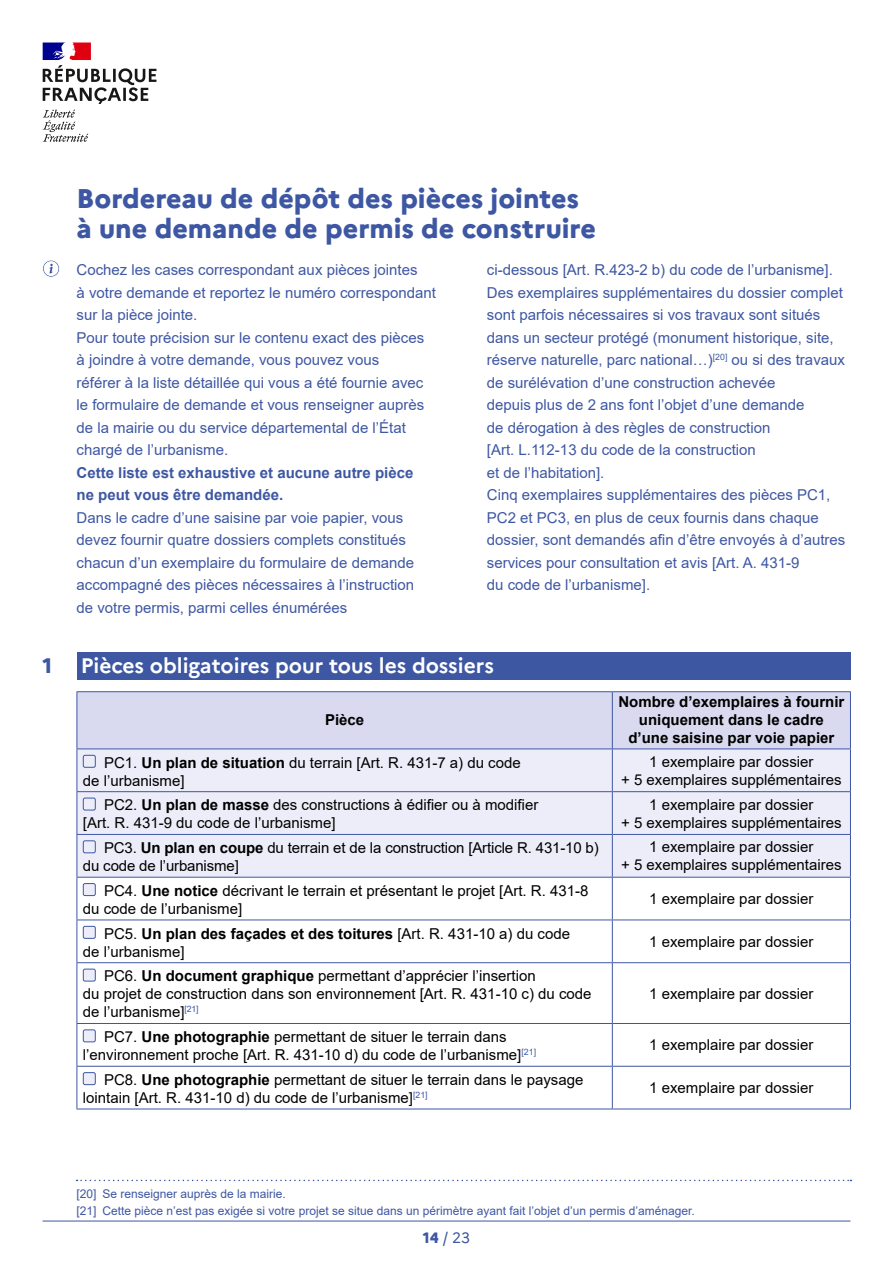
<style>
.page{position:relative;width:893px;height:1263px;background:#fff}
.page>*{position:absolute;margin:0;border:0;box-sizing:border-box;transform-origin:0 0}
.t1{font:800 27px/30px "Marianne";color:#3e57a3}
.t2{font:700 21px "Marianne";color:#fff}
.t3{font:800 21px "Marianne";color:#3e57a3}
.t4{font:15px/22.5px "Arial";color:#3e57a3}
.t5{font:15px/18px "Arial";color:#000}
.t6{font:700 15px/18px "Arial";color:#000;text-align:center}
.t7{font:700 15px/22.5px "Arial";color:#3e57a3}
.t8{font:15px "Marianne";color:#3e57a3}
.t9{font:12px/17px "Arial";color:#3e57a3}
.s1{font-weight:700}
.s2{font-weight:800}
</style>
<div class="page">
<hr style="left:43px;top:1221px;width:807px;height:1px;background:#3e57a3">
<svg style="left:43px;top:43px;width:113px;height:61px"></svg>
<svg style="left:43px;top:110px;width:45px;height:32px"></svg>
<svg style="left:77px;top:1180px;width:774px;height:1px"></svg>
<svg style="left:43px;top:260px;width:17px;height:17px"></svg>
<div style="left:77px;top:653px;width:773px;height:27px;background:#3e57a3"></div>
<div style="left:78px;top:692px;width:772px;height:56px;background:#d9daef"></div>
<div style="left:78px;top:749px;width:772px;height:128px;background:#ecedf8"></div>
<hr style="left:77px;top:691px;width:535px;height:1px;background:#3e57a3">
<hr style="left:77px;top:692px;width:1px;height:56px;background:#3e57a3">
<hr style="left:612px;top:691px;width:239px;height:1px;background:#3e57a3">
<hr style="left:612px;top:692px;width:1px;height:56px;background:#3e57a3">
<hr style="left:850px;top:692px;width:1px;height:56px;background:#3e57a3">
<hr style="left:77px;top:748px;width:535px;height:1px;background:#3e57a3">
<hr style="left:77px;top:749px;width:1px;height:42px;background:#3e57a3">
<hr style="left:612px;top:748px;width:239px;height:1px;background:#3e57a3">
<hr style="left:612px;top:749px;width:1px;height:42px;background:#3e57a3">
<hr style="left:850px;top:749px;width:1px;height:42px;background:#3e57a3">
<hr style="left:77px;top:791px;width:535px;height:1px;background:#3e57a3">
<hr style="left:77px;top:792px;width:1px;height:42px;background:#3e57a3">
<hr style="left:612px;top:791px;width:239px;height:1px;background:#3e57a3">
<hr style="left:612px;top:792px;width:1px;height:42px;background:#3e57a3">
<hr style="left:850px;top:792px;width:1px;height:42px;background:#3e57a3">
<hr style="left:77px;top:834px;width:535px;height:1px;background:#3e57a3">
<hr style="left:77px;top:835px;width:1px;height:42px;background:#3e57a3">
<hr style="left:612px;top:834px;width:239px;height:1px;background:#3e57a3">
<hr style="left:612px;top:835px;width:1px;height:42px;background:#3e57a3">
<hr style="left:850px;top:835px;width:1px;height:42px;background:#3e57a3">
<hr style="left:77px;top:877px;width:535px;height:1px;background:#3e57a3">
<hr style="left:77px;top:877px;width:1px;height:42px;background:#3e57a3">
<hr style="left:612px;top:877px;width:239px;height:1px;background:#3e57a3">
<hr style="left:612px;top:877px;width:1px;height:42px;background:#3e57a3">
<hr style="left:850px;top:877px;width:1px;height:42px;background:#3e57a3">
<hr style="left:77px;top:919px;width:535px;height:1px;background:#3e57a3">
<hr style="left:77px;top:920px;width:1px;height:42px;background:#3e57a3">
<hr style="left:612px;top:919px;width:239px;height:1px;background:#3e57a3">
<hr style="left:612px;top:920px;width:1px;height:42px;background:#3e57a3">
<hr style="left:850px;top:920px;width:1px;height:42px;background:#3e57a3">
<hr style="left:77px;top:962px;width:535px;height:1px;background:#3e57a3">
<hr style="left:77px;top:963px;width:1px;height:60px;background:#3e57a3">
<hr style="left:612px;top:962px;width:239px;height:1px;background:#3e57a3">
<hr style="left:612px;top:963px;width:1px;height:60px;background:#3e57a3">
<hr style="left:850px;top:963px;width:1px;height:60px;background:#3e57a3">
<hr style="left:77px;top:1023px;width:535px;height:1px;background:#3e57a3">
<hr style="left:77px;top:1024px;width:1px;height:42px;background:#3e57a3">
<hr style="left:612px;top:1023px;width:239px;height:1px;background:#3e57a3">
<hr style="left:612px;top:1024px;width:1px;height:42px;background:#3e57a3">
<hr style="left:850px;top:1024px;width:1px;height:42px;background:#3e57a3">
<hr style="left:77px;top:1066px;width:535px;height:1px;background:#3e57a3">
<hr style="left:77px;top:1066px;width:1px;height:42px;background:#3e57a3">
<hr style="left:612px;top:1066px;width:239px;height:1px;background:#3e57a3">
<hr style="left:612px;top:1066px;width:1px;height:42px;background:#3e57a3">
<hr style="left:850px;top:1066px;width:1px;height:42px;background:#3e57a3">
<hr style="left:77px;top:1108px;width:535px;height:1px;background:#3e57a3">
<hr style="left:612px;top:1108px;width:239px;height:1px;background:#3e57a3">
<div style="left:83px;top:755px;width:12px;height:12px;background:#ecedf8;border-radius:2px"></div>
<div style="left:83px;top:755px;width:13px;height:13px;border:1px solid #3e57a3;border-radius:2px"></div>
<div style="left:83px;top:798px;width:12px;height:12px;background:#ecedf8;border-radius:2px"></div>
<div style="left:83px;top:798px;width:13px;height:12px;border:1px solid #3e57a3;border-radius:2px"></div>
<div style="left:83px;top:841px;width:12px;height:12px;background:#ecedf8;border-radius:2px"></div>
<div style="left:83px;top:840px;width:13px;height:13px;border:1px solid #3e57a3;border-radius:2px"></div>
<div style="left:83px;top:883px;width:12px;height:12px;background:#ecedf8;border-radius:2px"></div>
<div style="left:83px;top:883px;width:13px;height:13px;border:1px solid #3e57a3;border-radius:2px"></div>
<div style="left:83px;top:926px;width:12px;height:12px;background:#ecedf8;border-radius:2px"></div>
<div style="left:83px;top:926px;width:13px;height:13px;border:1px solid #3e57a3;border-radius:2px"></div>
<div style="left:83px;top:969px;width:12px;height:12px;background:#ecedf8;border-radius:2px"></div>
<div style="left:83px;top:969px;width:13px;height:12px;border:1px solid #3e57a3;border-radius:2px"></div>
<div style="left:83px;top:1030px;width:12px;height:12px;background:#ecedf8;border-radius:2px"></div>
<div style="left:83px;top:1029px;width:13px;height:13px;border:1px solid #3e57a3;border-radius:2px"></div>
<div style="left:83px;top:1072px;width:12px;height:12px;background:#ecedf8;border-radius:2px"></div>
<div style="left:83px;top:1072px;width:13px;height:13px;border:1px solid #3e57a3;border-radius:2px"></div>
<h1 class="t1" style="left:77px;top:181px;width:521px">Bordereau de dépôt des pièces jointes à une demande de permis de construire</h1>
<p class="t4" style="left:77px;top:258px;width:361px">Cochez les cases correspondant aux pièces jointes<br>à votre demande et reportez le numéro correspondant sur la pièce jointe.<br>Pour toute précision sur le contenu exact des pièces à joindre à votre demande, vous pouvez vous<br>référer à la liste détaillée qui vous a été fournie avec le formulaire de demande et vous renseigner auprès de la mairie ou du service départemental de l’État chargé de l’urbanisme.</p>
<p class="t7" style="left:77px;top:461px;width:338px">Cette liste est exhaustive et aucune autre pièce ne peut vous être demandée.</p>
<p class="t4" style="left:77px;top:506px;width:339px">Dans le cadre d’une saisine par voie papier, vous devez fournir quatre dossiers complets constitués chacun d’un exemplaire du formulaire de demande accompagné des pièces nécessaires à l’instruction de votre permis, parmi celles énumérées</p>
<p class="t4" style="left:487px;top:258px;width:360px">ci-dessous [Art. R.423-2 b) du code de l’urbanisme].<br>Des exemplaires supplémentaires du dossier complet sont parfois nécessaires si vos travaux sont situés dans un secteur protégé (monument historique, site, réserve naturelle, parc national…)<sup>[20]</sup> ou si des travaux de surélévation d’une construction achevée<br>depuis plus de 2 ans font l’objet d’une demande<br>de dérogation à des règles de construction<br>[Art. L.112-13 du code de la construction<br>et de l’habitation].<br>Cinq exemplaires supplémentaires des pièces PC1, PC2 et PC3, en plus de ceux fournis dans chaque dossier, sont demandés afin d’être envoyés à d’autres services pour consultation et avis [Art. A. 431-9<br>du code de l’urbanisme].</p>
<h2 class="t3" style="left:43px;top:649px;width:11px">1</h2>
<h2 class="t2" style="left:81px;top:649px;width:415px">Pièces obligatoires pour tous les dossiers</h2>
<p class="t6" style="left:325px;top:711px;width:41px">Pièce</p>
<p class="t6" style="left:618px;top:693px;width:227px">Nombre d’exemplaires à fournir uniquement dans le cadre d’une saisine par voie papier</p>
<p class="t5" style="left:83px;top:753px;width:439px;text-indent:21px">PC1. <span class="s1">Un plan de situation</span> du terrain [Art. R. 431-7 a) du code de l’urbanisme]</p>
<p class="t5" style="left:621px;top:752px;width:222px;text-align:center">1 exemplaire par dossier<br>+ 5 exemplaires supplémentaires</p>
<p class="t5" style="left:83px;top:796px;width:457px;text-indent:21px">PC2. <span class="s1">Un plan de masse</span> des constructions à édifier ou à modifier [Art. R. 431-9 du code de l’urbanisme]</p>
<p class="t5" style="left:621px;top:795px;width:222px;text-align:center">1 exemplaire par dossier<br>+ 5 exemplaires supplémentaires</p>
<p class="t5" style="left:83px;top:839px;width:517px;text-indent:21px">PC3. <span class="s1">Un plan en coupe</span> du terrain et de la construction [Article R. 431-10 b) du code de l’urbanisme]</p>
<p class="t5" style="left:621px;top:838px;width:222px;text-align:center">1 exemplaire par dossier<br>+ 5 exemplaires supplémentaires</p>
<p class="t5" style="left:83px;top:881px;width:507px;text-indent:21px">PC4. <span class="s1">Une notice</span> décrivant le terrain et présentant le projet [Art. R. 431-8 du code de l’urbanisme]</p>
<p class="t5" style="left:649px;top:890px;width:166px">1 exemplaire par dossier</p>
<p class="t5" style="left:83px;top:924px;width:489px;text-indent:21px">PC5. <span class="s1">Un plan des façades et des toitures</span> [Art. R. 431-10 a) du code de l’urbanisme]</p>
<p class="t5" style="left:649px;top:932px;width:166px">1 exemplaire par dossier</p>
<p class="t5" style="left:83px;top:967px;width:510px;text-indent:21px">PC6. <span class="s1">Un document graphique</span> permettant d’apprécier l’insertion<br>du projet de construction dans son environnement [Art. R. 431-10 c) du code de l’urbanisme]<sup>[21]</sup></p>
<p class="t5" style="left:649px;top:984px;width:166px">1 exemplaire par dossier</p>
<p class="t5" style="left:83px;top:1028px;width:455px;text-align:center">PC7. <span class="s1">Une photographie</span> permettant de situer le terrain dans l’environnement proche [Art. R. 431-10 d) du code de l’urbanisme]<sup>[21]</sup></p>
<p class="t5" style="left:649px;top:1036px;width:166px">1 exemplaire par dossier</p>
<p class="t5" style="left:83px;top:1071px;width:502px;text-indent:21px">PC8. <span class="s1">Une photographie</span> permettant de situer le terrain dans le paysage lointain [Art. R. 431-10 d) du code de l’urbanisme]<sup>[21]</sup></p>
<p class="t5" style="left:649px;top:1079px;width:166px">1 exemplaire par dossier</p>
<p class="t9" style="left:77px;top:1185px;width:620px">[20] Se renseigner auprès de la mairie.<br>[21] Cette pièce n’est pas exigée si votre projet se situe dans un périmètre ayant fait l’objet d’un permis d’aménager.</p>
<p class="t8" style="left:423px;top:1226px;width:49px"><span class="s2">14</span> / 23</p>
</div>
